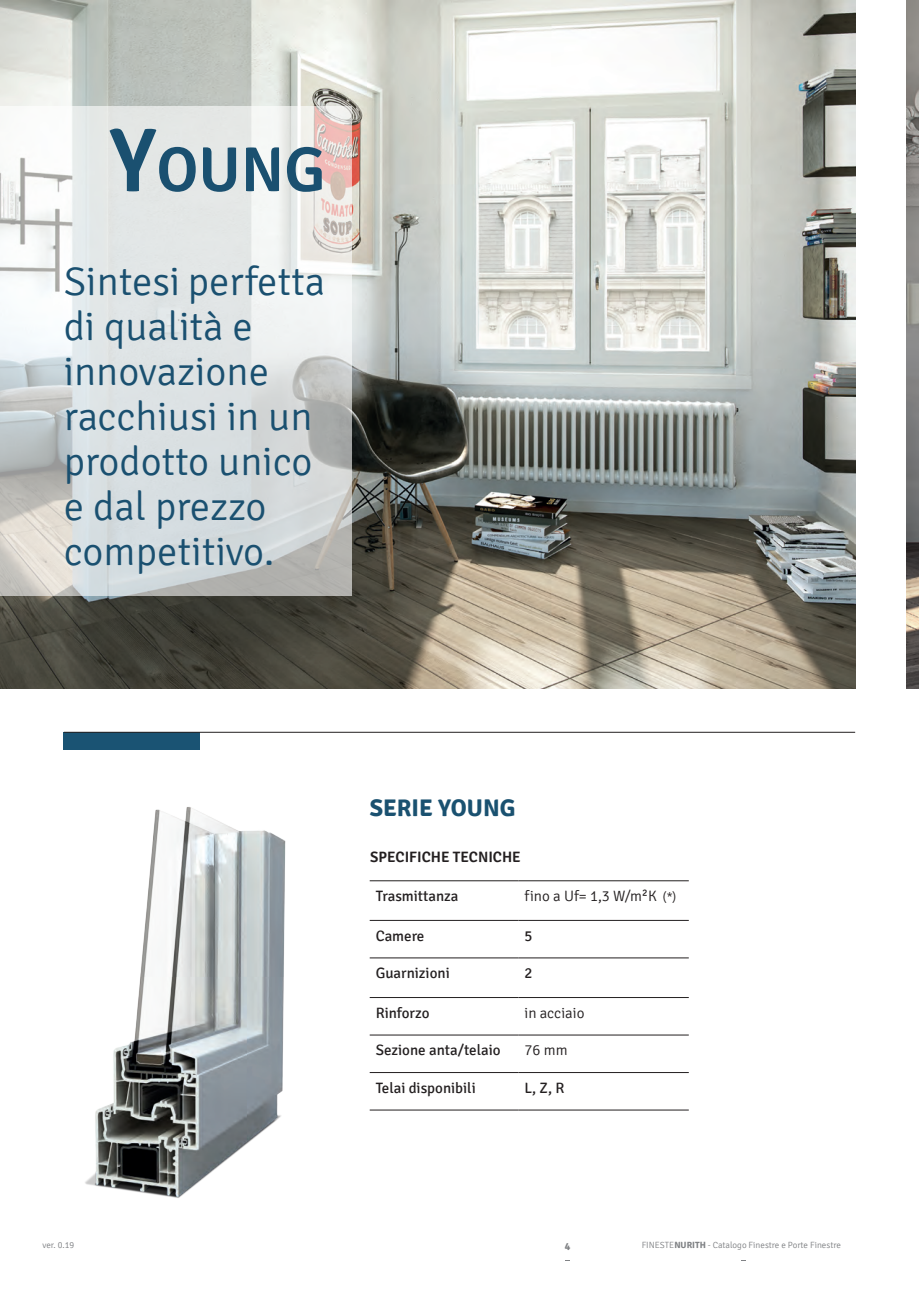
<style>
.page{position:relative;width:919px;height:1289px;background:#fff}
.page>*{position:absolute;margin:0;border:0;box-sizing:border-box;transform-origin:0 0}
.t1{font:600 63.15px "Signika";color:#1a5070}
.t2{font:300 40.5px/45px "Signika";color:#1a5070}
.t3{font:700 24px "Signika";color:#1a5170}
.t4{font:15px "Signika";color:#231f20}
.t5{font:300 15px "Signika";color:#231f20}
.t6{font:600 15px "Signika";color:#231f20}
.t7{font:700 10.5px "Signika";color:#808285}
.t8{font:300 9px "Signika";color:#808285}
.s1{font-size:90.3px}
.s2{font-size:12px}
.s3{font-weight:700}
</style>
<div class="page">
<img style="left:0;top:0;width:855px;height:688px">
<svg style="left:0;top:106px;width:351px;height:489px"></svg>
<img style="left:85px;top:807px;width:201px;height:391px">
<img style="left:906px;top:0;width:12px;height:688px">
<div style="left:64px;top:732px;width:136px;height:17px;background:#1a5373"></div>
<hr style="left:64px;top:732px;width:791px;height:1px;background:#231f20">
<hr style="left:369px;top:920px;width:149px;height:1px;background:#231f20">
<hr style="left:518px;top:920px;width:170px;height:1px;background:#231f20">
<hr style="left:369px;top:957px;width:149px;height:1px;background:#231f20">
<hr style="left:518px;top:957px;width:170px;height:1px;background:#231f20">
<hr style="left:369px;top:997px;width:149px;height:1px;background:#231f20">
<hr style="left:518px;top:997px;width:170px;height:1px;background:#231f20">
<hr style="left:369px;top:1034px;width:149px;height:1px;background:#231f20">
<hr style="left:518px;top:1034px;width:170px;height:1px;background:#231f20">
<hr style="left:369px;top:1072px;width:149px;height:1px;background:#231f20">
<hr style="left:518px;top:1072px;width:170px;height:1px;background:#231f20">
<hr style="left:369px;top:880px;width:149px;height:1px;background:#231f20">
<hr style="left:518px;top:880px;width:170px;height:1px;background:#231f20">
<hr style="left:369px;top:1109px;width:149px;height:1px;background:#231f20">
<hr style="left:518px;top:1109px;width:170px;height:1px;background:#231f20">
<h1 class="t1" style="left:109px;top:133px;width:217px"><span class="s1">Y</span>OUNG</h1>
<p class="t2" style="left:64px;top:259px;width:263px">Sintesi perfetta di qualità e innovazione racchiusi in un prodotto unico e dal prezzo competitivo.</p>
<p class="t3" style="left:369px;top:793px;width:147px">SERIE YOUNG</p>
<p class="t6" style="left:370px;top:847px;width:152px">SPECIFICHE TECNICHE</p>
<p class="t4" style="left:375px;top:887px;width:84px">Trasmittanza</p>
<p class="t5" style="left:524px;top:887px;width:153px">fino a Uf= 1,3 W/m²K <span class="s2">(*)</span></p>
<p class="t4" style="left:375px;top:927px;width:50px">Camere</p>
<p class="t4" style="left:524px;top:927px;width:9px">5</p>
<p class="t4" style="left:375px;top:964px;width:76px">Guarnizioni</p>
<p class="t4" style="left:524px;top:964px;width:9px">2</p>
<p class="t4" style="left:375px;top:1004px;width:55px">Rinforzo</p>
<p class="t5" style="left:524px;top:1004px;width:61px">in acciaio</p>
<p class="t4" style="left:375px;top:1041px;width:126px">Sezione anta/telaio</p>
<p class="t5" style="left:524px;top:1041px;width:44px">76 mm</p>
<p class="t4" style="left:375px;top:1079px;width:102px">Telai disponibili</p>
<p class="t4" style="left:524px;top:1079px;width:41px">L, Z, R</p>
<p class="t8" style="left:43px;top:1239px;width:33px">ver. 0.19</p>
<p class="t7" style="left:565px;top:1239px;width:7px">4</p>
<p class="t8" style="left:641px;top:1239px;width:201px">FINESTE<span class="s3">NURITH</span> - Catalogo Finestre e Porte Finestre</p>
</div>
